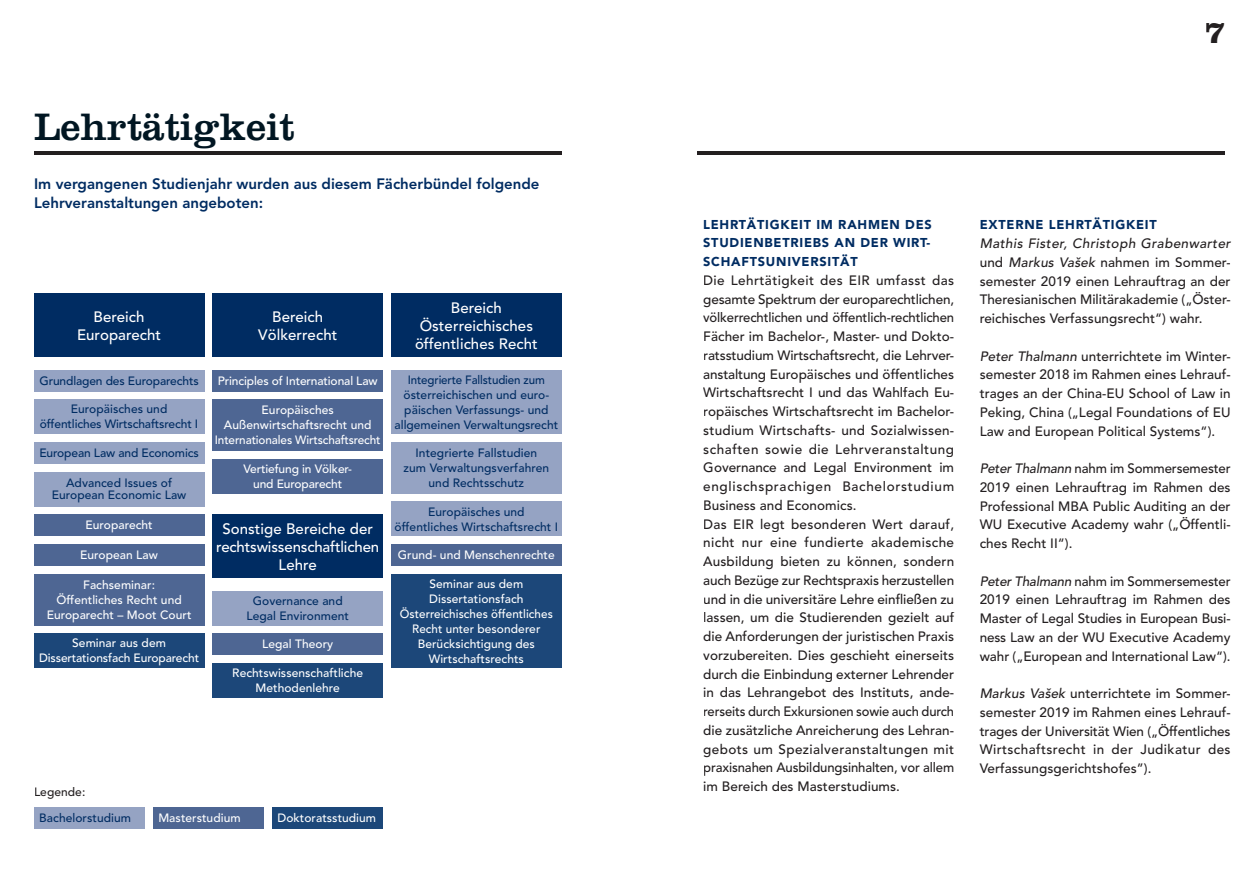
<style>
.page{position:relative;width:1259px;height:893px;background:#fff}
.page>*{position:absolute;margin:0;border:0;box-sizing:border-box;transform-origin:0 0}
.t1{font:39.75px "Clarendon";color:#011622}
.t2{font:700 33px "Clarendon";color:#231f20}
.t3{font:500 15px/18px "Avenir";letter-spacing:.005em;color:#fff;text-align:center}
.t4{font:800 15px/18.8px "Avenir";color:#002c62}
.t5{font:500 13.5px/18.8px "Avenir";letter-spacing:.005em;color:#231f20;text-align:justify}
.t6{font:900 12.75px/18.8px "Avenir";letter-spacing:.06em;color:#002c62}
.t7{font:500 12px/15px "Avenir";letter-spacing:.005em;color:#fff;text-align:center}
.t8{font:500 12px/15px "Avenir";letter-spacing:.005em;color:#002c62;text-align:center}
.t9{font:500 12px/15px "Avenir";letter-spacing:.005em;color:#002c62;text-align:center;scale:.96 1}
.t10{font:500 12px "Avenir";letter-spacing:.005em;color:#231f20}
.s1{font-style:italic}
</style>
<div class="page">
<hr style="left:697px;top:151px;width:528px;height:4px;background:#231f20">
<hr style="left:34px;top:151px;width:527px;height:4px;background:#231f20">
<div style="left:34px;top:293px;width:170px;height:64px;background:#002c62"></div>
<div style="left:34px;top:370px;width:170px;height:21px;background:#95a3c3"></div>
<div style="left:34px;top:807px;width:111px;height:21px;background:#95a3c3"></div>
<div style="left:153px;top:807px;width:111px;height:21px;background:#4e6693"></div>
<div style="left:272px;top:807px;width:111px;height:21px;background:#1c4779"></div>
<div style="left:213px;top:370px;width:170px;height:21px;background:#4e6693"></div>
<div style="left:34px;top:514px;width:170px;height:22px;background:#4e6693"></div>
<div style="left:391px;top:544px;width:170px;height:22px;background:#4e6693"></div>
<div style="left:213px;top:400px;width:170px;height:51px;background:#4e6693"></div>
<div style="left:391px;top:442px;width:170px;height:51px;background:#95a3c3"></div>
<div style="left:391px;top:502px;width:170px;height:34px;background:#95a3c3"></div>
<div style="left:34px;top:544px;width:170px;height:22px;background:#4e6693"></div>
<div style="left:213px;top:591px;width:170px;height:34px;background:#95a3c3"></div>
<div style="left:34px;top:400px;width:170px;height:34px;background:#95a3c3"></div>
<div style="left:213px;top:459px;width:170px;height:34px;background:#4e6693"></div>
<div style="left:391px;top:370px;width:170px;height:64px;background:#95a3c3"></div>
<div style="left:213px;top:634px;width:170px;height:21px;background:#4e6693"></div>
<div style="left:34px;top:442px;width:170px;height:21px;background:#95a3c3"></div>
<div style="left:34px;top:574px;width:170px;height:51px;background:#4e6693"></div>
<div style="left:34px;top:472px;width:170px;height:34px;background:#95a3c3"></div>
<div style="left:34px;top:634px;width:170px;height:34px;background:#1c4779"></div>
<div style="left:213px;top:663px;width:170px;height:34px;background:#1c4779"></div>
<div style="left:391px;top:574px;width:170px;height:94px;background:#1c4779"></div>
<div style="left:213px;top:293px;width:170px;height:64px;background:#002c62"></div>
<div style="left:213px;top:514px;width:170px;height:64px;background:#002c62"></div>
<div style="left:391px;top:293px;width:170px;height:64px;background:#002c62"></div>
<h1 class="t1" style="left:34px;top:104px;width:262px">Lehrtätigkeit</h1>
<p class="t4" style="left:34px;top:175px;width:507px">Im vergangenen Studienjahr wurden aus diesem Fächerbündel folgende<br>Lehrveranstaltungen angeboten:</p>
<p class="t3" style="left:77px;top:308px;width:86px">Bereich<br>Europarecht</p>
<p class="t8" style="left:39px;top:373px;width:161px">Grundlagen des Europarechts</p>
<p class="t8" style="left:40px;top:402px;width:160px">Europäisches und öffentliches Wirtschaftsrecht I</p>
<p class="t3" style="left:258px;top:308px;width:81px">Bereich<br>Völkerrecht</p>
<p class="t7" style="left:218px;top:373px;width:161px">Principles of International Law</p>
<p class="t7" style="left:215px;top:403px;width:167px">Europäisches<br>Außenwirtschaftsrecht und<br>Internationales Wirtschaftsrecht</p>
<p class="t3" style="left:415px;top:299px;width:124px">Bereich<br>Österreichisches öffentliches Recht</p>
<p class="t9" style="left:394px;top:372px;width:172px">Integrierte Fallstudien zum österreichischen und euro&shy;päischen Verfassungs- und allgemeinen Verwaltungsrecht</p>
<p class="t8" style="left:39px;top:446px;width:161px">European Law and Economics</p>
<p class="t8" style="left:52px;top:477px;width:136px;line-height:12px">Advanced Issues of<br>European Economic Law</p>
<p class="t7" style="left:85px;top:518px;width:69px">Europarecht</p>
<p class="t7" style="left:80px;top:548px;width:79px">European Law</p>
<p class="t7" style="left:243px;top:462px;width:110px">Vertiefung in Völker&shy;und Europarecht</p>
<p class="t3" style="left:216px;top:520px;width:164px">Sonstige Bereiche der rechtswissenschaftlichen<br>Lehre</p>
<p class="t8" style="left:404px;top:446px;width:147px">Integrierte Fallstudien zum Verwaltungsverfahren und Rechtsschutz</p>
<p class="t8" style="left:394px;top:504px;width:165px">Europäisches und<br>öffentliches Wirtschaftsrecht I</p>
<p class="t7" style="left:398px;top:548px;width:158px">Grund- und Menschenrechte</p>
<p class="t7" style="left:47px;top:577px;width:146px">Fachseminar:<br>Öffentliches Recht und<br>Europarecht – Moot Court</p>
<p class="t7" style="left:39px;top:636px;width:162px">Seminar aus dem<br>Dissertationsfach Europarecht</p>
<p class="t8" style="left:246px;top:593px;width:104px">Governance and<br>Legal Environment</p>
<p class="t7" style="left:262px;top:637px;width:73px">Legal Theory</p>
<p class="t7" style="left:400px;top:576px;width:154px">Seminar aus dem<br>Dissertationsfach<br>Österreichisches öffentliches<br>Recht unter besonderer<br>Berücksichtigung des<br>Wirtschaftsrechts</p>
<p class="t7" style="left:232px;top:666px;width:132px">Rechtswissenschaftliche<br>Methodenlehre</p>
<p class="t10" style="left:34px;top:785px;width:53px">Legende:</p>
<p class="t8" style="left:39px;top:810px;width:93px">Bachelorstudium</p>
<p class="t7" style="left:158px;top:810px;width:84px">Masterstudium</p>
<p class="t7" style="left:277px;top:810px;width:100px">Doktoratsstudium</p>
<h2 class="t2" style="left:1204px;top:12px;width:22px">7</h2>
<p class="t6" style="left:703px;top:215px;width:230px">LEHRTÄTIGKEIT IM RAHMEN DES<br>STUDIENBETRIEBS AN DER WIRT-<br>SCHAFTSUNIVERSITÄT</p>
<p class="t5" style="left:703px;top:271px;width:252px;text-align:left">Die Lehrtätigkeit des EIR umfasst das gesamte Spektrum der europarechtlichen, völkerrechtlichen und öffentlich-rechtlichen Fächer im Bachelor-, Master- und Dokto&shy;ratsstudium Wirtschaftsrecht, die Lehrver&shy;anstaltung Europäisches und öffentliches Wirtschaftsrecht I und das Wahlfach Eu&shy;ropäisches Wirtschaftsrecht im Bachelor&shy;studium Wirtschafts- und Sozialwissen&shy;schaften sowie die Lehrveranstaltung Governance and Legal Environment im englischsprachigen Bachelorstudium Business and Economics.<br>Das EIR legt besonderen Wert darauf, nicht nur eine fundierte akademische Ausbildung bieten zu können, sondern auch Bezüge zur Rechtspraxis herzustellen und in die universitäre Lehre einfließen zu lassen, um die Studierenden gezielt auf die Anforderungen der juristischen Praxis vorzubereiten. Dies geschieht einerseits durch die Einbindung externer Lehrender in das Lehrangebot des Instituts, ande&shy;rerseits durch Exkursionen sowie auch durch die zusätzliche Anreicherung des Lehran&shy;gebots um Spezialveranstaltungen mit praxisnahen Ausbildungsinhalten, vor allem im Bereich des Masterstudiums.</p>
<p class="t6" style="left:979px;top:215px;width:179px">EXTERNE LEHRTÄTIGKEIT</p>
<p class="t5" style="left:979px;top:234px;width:252px"><span class="s1">Mathis Fister, Christoph Grabenwarter </span>und <span class="s1">Markus Vašek</span> nahmen im Sommer&shy;semester 2019 einen Lehrauftrag an der Theresianischen Militärakademie („Öster&shy;reichisches Verfassungsrecht“) wahr.</p>
<p class="t5" style="left:979px;top:347px;width:252px"><span class="s1">Peter Thalmann</span> unterrichtete im Winter&shy;semester 2018 im Rahmen eines Lehrauf&shy;trages an der China-EU School of Law in Peking, China („Legal Foundations of EU Law and European Political Systems“).</p>
<p class="t5" style="left:979px;top:459px;width:252px"><span class="s1">Peter Thalmann</span> nahm im Sommersemester 2019 einen Lehrauftrag im Rahmen des Professional MBA Public Auditing an der WU Executive Academy wahr („Öffentli&shy;ches Recht II“).</p>
<p class="t5" style="left:979px;top:572px;width:252px"><span class="s1">Peter Thalmann</span> nahm im Sommersemester 2019 einen Lehrauftrag im Rahmen des Master of Legal Studies in European Busi&shy;ness Law an der WU Executive Academy wahr („European and International Law“).</p>
<p class="t5" style="left:979px;top:684px;width:252px"><span class="s1">Markus Vašek</span> unterrichtete im Sommer&shy;semester 2019 im Rahmen eines Lehrauf&shy;trages der Universität Wien („Öffentliches Wirtschaftsrecht in der Judikatur des Verfassungsgerichtshofes”).</p>
</div>
